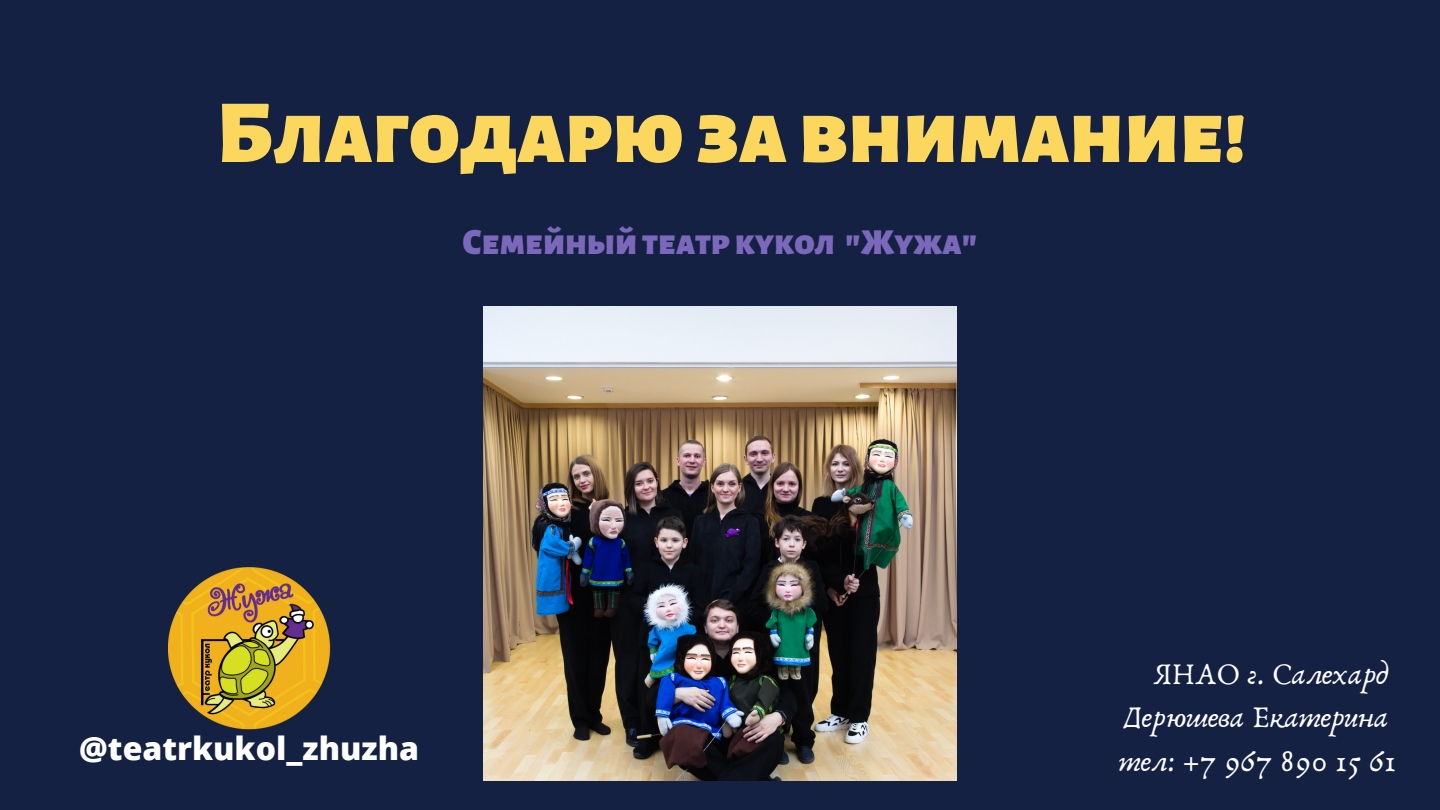
<style>
.page{position:relative;width:1440px;height:810px;background:#142142}
.page>*{position:absolute;margin:0;border:0;box-sizing:border-box;transform-origin:0 0}
.t1{font:900 90px "Alegreya Sans SC";color:#fbd75d}
.t2{font:900 36px "Alegreya Sans SC";color:#7b68ba}
.t3{font:800 32px "Open Sans";color:#fff}
.t4{font:31px "Anaktoria";color:#fff}
</style>
<div class="page">
<img style="left:168px;top:567px;width:162px;height:162px">
<img style="left:483px;top:307px;width:474px;height:473px">
<p class="t1" style="left:217px;top:90px;width:1031px">Благодарюзавнимание!</p>
<p class="t2" style="left:462px;top:225px;width:517px">Семейныйтеатркукол "Жужа"</p>
<p class="t3" style="left:79px;top:726px;width:341px">@teatrkukol_zhuzha</p>
<p class="t4" style="left:1154px;top:655px;width:236px">ЯНАО г. Салехард</p>
<p class="t4" style="left:1123px;top:698px;width:267px">Дерюшева Екатерина</p>
<p class="t4" style="left:1120px;top:742px;width:278px">тел: +7 967 890 15 61</p>
</div>
